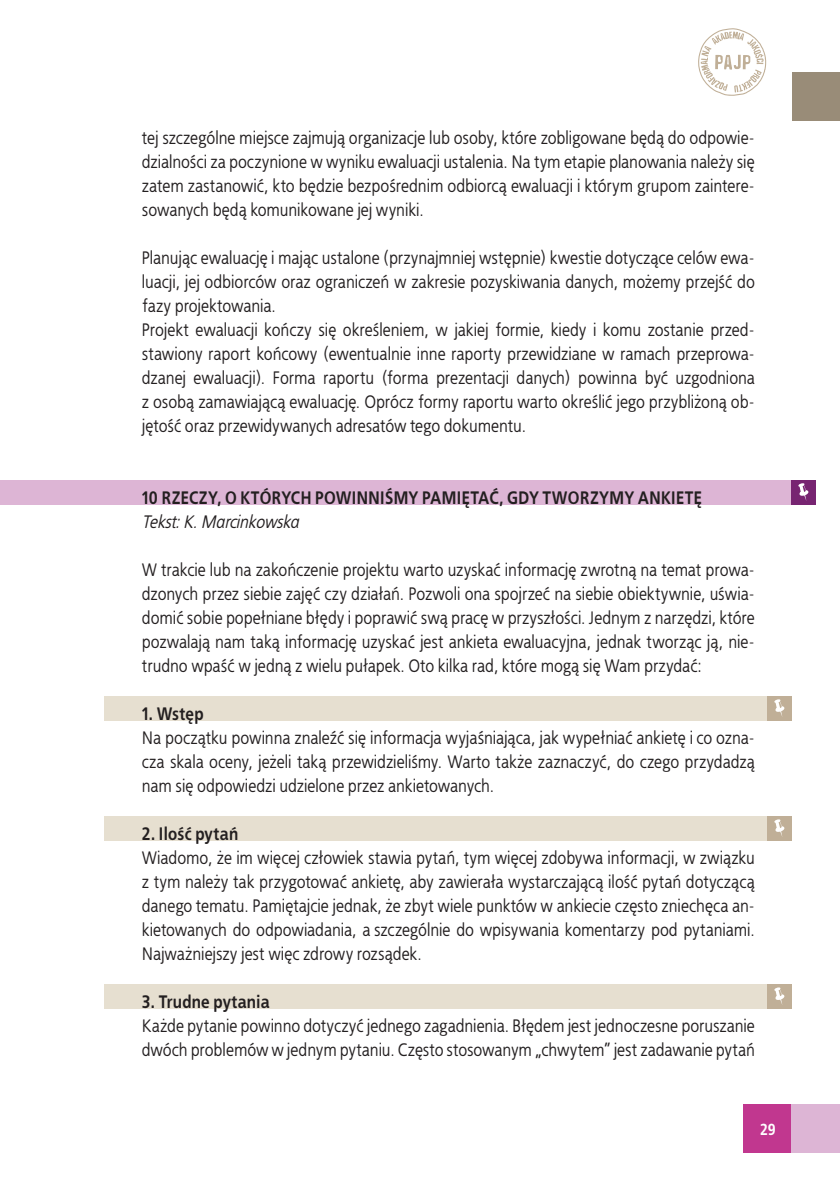
<style>
.page{position:relative;width:840px;height:1191px;background:#fff}
.page>*{position:absolute;margin:0;border:0;box-sizing:border-box;transform-origin:0 0}
.t1{font:18px/24px "Bureau CEFN";letter-spacing:.005em;color:#231f20;text-align:justify}
.t2{font:700 18px "Bureau CEFN";letter-spacing:.01em;color:#231f20}
.t3{font:italic 18px "Bureau CEFN";letter-spacing:-.01em;color:#231f20}
.t4{font:700 16px "Bureau CEFN";color:#fff}
</style>
<div class="page">
<div style="left:743px;top:1104px;width:48px;height:48px;background:#c1378f"></div>
<div style="left:791px;top:1104px;width:48px;height:48px;background:#ddb5d5"></div>
<svg style="left:698px;top:28px;width:68px;height:68px"></svg>
<div style="left:0;top:480px;width:791px;height:24px;background:#ddb5d5"></div>
<div style="left:791px;top:480px;width:24px;height:24px;background:#772471"></div>
<svg style="left:798px;top:483px;width:10px;height:18px"></svg>
<div style="left:105px;top:816px;width:686px;height:24px;background:#e6dfd0"></div>
<div style="left:767px;top:816px;width:24px;height:24px;background:#c0af97"></div>
<svg style="left:774px;top:819px;width:10px;height:18px"></svg>
<div style="left:105px;top:984px;width:686px;height:24px;background:#e6dfd0"></div>
<div style="left:767px;top:984px;width:24px;height:24px;background:#c0af97"></div>
<svg style="left:774px;top:987px;width:10px;height:18px"></svg>
<div style="left:105px;top:696px;width:686px;height:24px;background:#e6dfd0"></div>
<div style="left:767px;top:696px;width:24px;height:24px;background:#c0af97"></div>
<svg style="left:774px;top:699px;width:10px;height:18px"></svg>
<div style="left:791px;top:72px;width:48px;height:48px;background:#998c78"></div>
<p class="t1" style="left:142px;top:128px;width:614px">tej szczególne miejsce zajmują organizacje lub osoby, które zobligowane będą do odpowie&shy;dzialności za poczynione w wyniku ewaluacji ustalenia. Na tym etapie planowania należy się zatem zastanowić, kto będzie bezpośrednim odbiorcą ewaluacji i którym grupom zaintere&shy;sowanych będą komunikowane jej wyniki.</p>
<p class="t1" style="left:142px;top:248px;width:614px;text-align:left">Planując ewaluację i mając ustalone (przynajmniej wstępnie) kwestie dotyczące celów ewa&shy;luacji, jej odbiorców oraz ograniczeń w zakresie pozyskiwania danych, możemy przejść do fazy projektowania.<br>Projekt ewaluacji kończy się określeniem, w jakiej formie, kiedy i komu zostanie przed&shy;stawiony raport końcowy (ewentualnie inne raporty przewidziane w ramach przeprowa&shy;dzanej ewaluacji). Forma raportu (forma prezentacji danych) powinna być uzgodniona z osobą zamawiającą ewaluację. Oprócz formy raportu warto określić jego przybliżoną ob&shy;jętość oraz przewidywanych adresatów tego dokumentu.</p>
<p class="t2" style="left:142px;top:491px;width:561px">10 RZECZY, O KTÓRYCH POWINNIŚMY PAMIĘTAĆ, GDY TWORZYMY ANKIETĘ</p>
<p class="t3" style="left:142px;top:515px;width:158px">Tekst: K. Marcinkowska</p>
<p class="t1" style="left:142px;top:560px;width:614px">W trakcie lub na zakończenie projektu warto uzyskać informację zwrotną na temat prowa&shy;dzonych przez siebie zajęć czy działań. Pozwoli ona spojrzeć na siebie obiektywnie, uświa&shy;domić sobie popełniane błędy i poprawić swą pracę w przyszłości. Jednym z narzędzi, które pozwalają nam taką informację uzyskać jest ankieta ewaluacyjna, jednak tworząc ją, nie&shy;trudno wpaść w jedną z wielu pułapek. Oto kilka rad, które mogą się Wam przydać:</p>
<p class="t2" style="left:142px;top:707px;width:63px">1. Wstęp</p>
<p class="t1" style="left:142px;top:728px;width:614px">Na początku powinna znaleźć się informacja wyjaśniająca, jak wypełniać ankietę i co ozna&shy;cza skala oceny, jeżeli taką przewidzieliśmy. Warto także zaznaczyć, do czego przydadzą nam się odpowiedzi udzielone przez ankietowanych.</p>
<p class="t2" style="left:142px;top:827px;width:98px">2. Ilość pytań</p>
<p class="t1" style="left:142px;top:848px;width:614px">Wiadomo, że im więcej człowiek stawia pytań, tym więcej zdobywa informacji, w związku z tym należy tak przygotować ankietę, aby zawierała wystarczającą ilość pytań dotyczącą danego tematu. Pamiętajcie jednak, że zbyt wiele punktów w ankiecie często zniechęca an&shy;kietowanych do odpowiadania, a szczególnie do wpisywania komentarzy pod pytaniami.<br>Najważniejszy jest więc zdrowy rozsądek.</p>
<p class="t2" style="left:142px;top:995px;width:129px">3. Trudne pytania</p>
<p class="t1" style="left:142px;top:1016px;width:614px">Każde pytanie powinno dotyczyć jednego zagadnienia. Błędem jest jednoczesne poruszanie dwóch problemów w jednym pytaniu. Często stosowanym „chwytem” jest zadawanie pytań</p>
<p class="t4" style="left:759px;top:1123px;width:17px">29</p>
</div>
